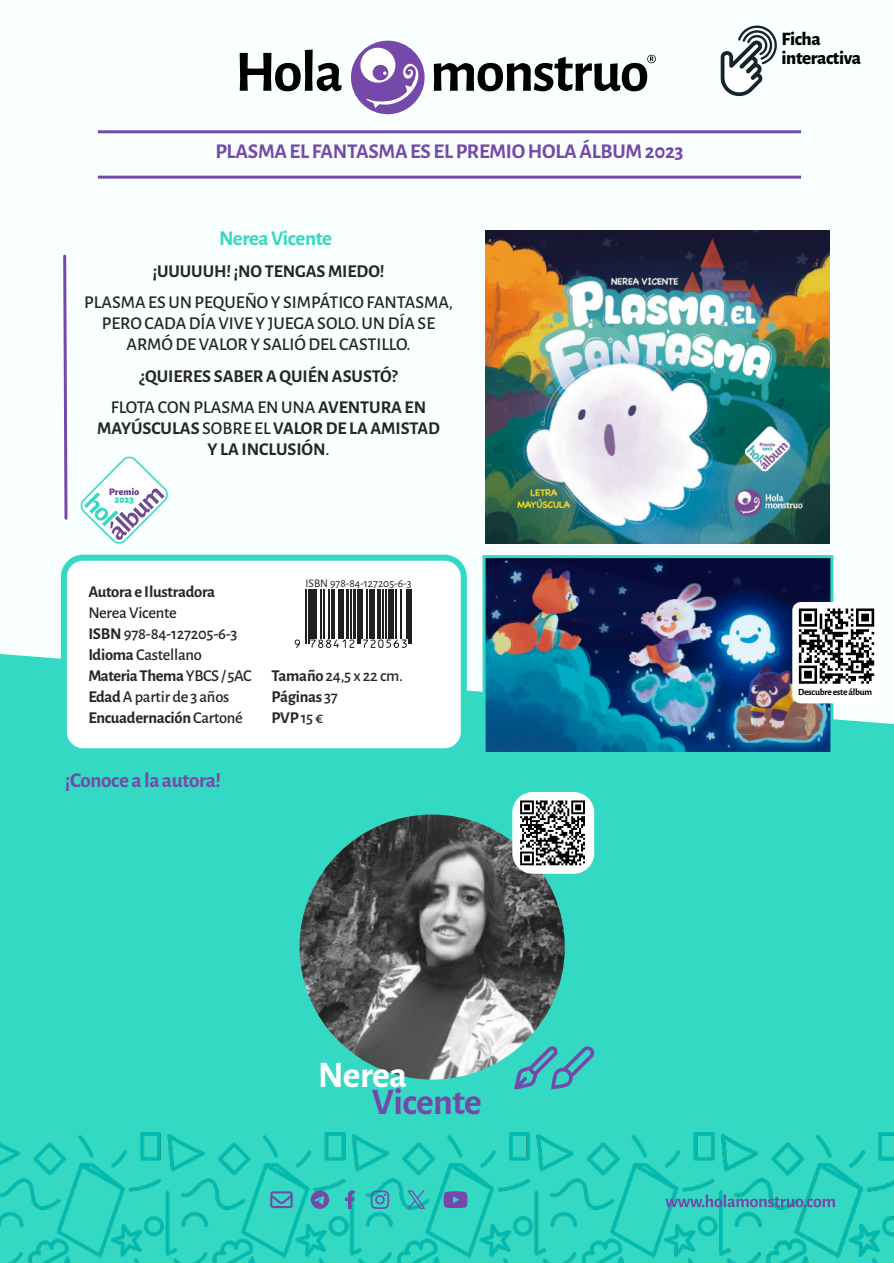
<style>
.page{position:relative;width:894px;height:1263px;background:#fff}
.page>*{position:absolute;margin:0;border:0;box-sizing:border-box;transform-origin:0 0}
.t1{font:700 37.5px "Alegreya Sans";letter-spacing:-.015em;color:#7549a9}
.t2{font:700 37.5px "Alegreya Sans";letter-spacing:-.02em;color:#fff}
.t3{font:700 21px "Alegreya Sans";letter-spacing:-.015em;color:#7549a9}
.t4{font:700 21px "Alegreya Sans";letter-spacing:-.02em;color:#33d9c3}
.t5{font:800 18.9px "Alegreya Sans";letter-spacing:-.02em;color:#000}
.t6{font:500 18px "Alegreya Sans";color:#272424}
.t7{font:700 18px "Alegreya Sans";letter-spacing:-.005em;color:#272424}
.t8{font:500 16.5px "Alegreya Sans";letter-spacing:-.015em;color:#272424}
.t9{font:700 16.5px "Alegreya Sans";letter-spacing:-.015em;color:#272424}
.t10{font:11.7px "Alegreya Sans";color:#1f1e21}
.t11{font:700 9.45px "Alegreya Sans";letter-spacing:-.03em;color:#000}
.s1{font-weight:700}
.s2{font-weight:500}
</style>
<div class="page">
<div style="left:0;top:0;width:893px;height:1263px;background:#f9ffff"></div>
<div style="left:0;top:653px;width:893px;height:479px;background:#33d9c3"></div>
<img style="left:299px;top:814px;width:265px;height:266px;border-radius:50%">
<div style="left:512px;top:792px;width:82px;height:82px;background:#fff;border-radius:20px"></div>
<img style="left:0;top:1132px;width:893px;height:131px">
<img style="left:485px;top:230px;width:344px;height:314px">
<svg style="left:63px;top:254px;width:5px;height:266px"></svg>
<div style="left:61px;top:555px;width:405px;height:199px;background:#fff;border:6px solid #33d9c3;border-radius:19px"></div>
<svg style="left:239px;top:50px;width:102px;height:41px"></svg>
<div style="left:351px;top:41px;width:73px;height:73px;background:#7549a9;border-radius:50%"></div>
<svg style="left:359px;top:47px;width:60px;height:61px"></svg>
<svg style="left:433px;top:55px;width:222px;height:36px"></svg>
<hr style="left:98px;top:130px;width:702px;height:3px;background:#7549a9">
<hr style="left:98px;top:176px;width:702px;height:3px;background:#7549a9">
<svg style="left:665px;top:1194px;width:169px;height:13px;background:#45a3b7"></svg>
<img style="left:482px;top:555px;width:351px;height:200px">
<div style="left:792px;top:602px;width:85px;height:101px;background:#fff;border-radius:9px"></div>
<svg style="left:443px;top:1191px;width:24px;height:17px"></svg>
<svg style="left:270px;top:1191px;width:22px;height:17px"></svg>
<svg style="left:310px;top:1190px;width:19px;height:19px"></svg>
<svg style="left:407px;top:1190px;width:18px;height:19px"></svg>
<svg style="left:345px;top:1190px;width:10px;height:19px"></svg>
<svg style="left:370px;top:1190px;width:19px;height:19px"></svg>
<svg style="left:720px;top:25px;width:57px;height:72px"></svg>
<svg style="left:514px;top:1046px;width:80px;height:43px;background:#45b2bc"></svg>
<svg style="left:288px;top:570px;width:131px;height:88px"></svg>
<hr style="left:306px;top:589px;width:1px;height:55px;background:#1f1e21">
<hr style="left:308px;top:589px;width:1px;height:55px;background:#1f1e21">
<hr style="left:310px;top:589px;width:3px;height:49px;background:#1f1e21">
<hr style="left:315px;top:589px;width:2px;height:49px;background:#1f1e21">
<hr style="left:320px;top:589px;width:1px;height:49px;background:#1f1e21">
<hr style="left:323px;top:589px;width:2px;height:49px;background:#1f1e21">
<hr style="left:328px;top:589px;width:1px;height:49px;background:#1f1e21">
<hr style="left:331px;top:589px;width:1px;height:49px;background:#1f1e21">
<hr style="left:333px;top:589px;width:2px;height:49px;background:#1f1e21">
<hr style="left:338px;top:589px;width:2px;height:49px;background:#1f1e21">
<hr style="left:341px;top:589px;width:2px;height:49px;background:#1f1e21">
<hr style="left:346px;top:589px;width:2px;height:49px;background:#1f1e21">
<hr style="left:350px;top:589px;width:1px;height:49px;background:#1f1e21">
<hr style="left:353px;top:589px;width:3px;height:49px;background:#1f1e21">
<hr style="left:357px;top:589px;width:1px;height:55px;background:#1f1e21">
<hr style="left:359px;top:589px;width:1px;height:55px;background:#1f1e21">
<hr style="left:361px;top:589px;width:1px;height:49px;background:#1f1e21">
<hr style="left:366px;top:589px;width:1px;height:49px;background:#1f1e21">
<hr style="left:369px;top:589px;width:2px;height:49px;background:#1f1e21">
<hr style="left:372px;top:589px;width:3px;height:49px;background:#1f1e21">
<hr style="left:377px;top:589px;width:3px;height:49px;background:#1f1e21">
<hr style="left:382px;top:589px;width:1px;height:49px;background:#1f1e21">
<hr style="left:385px;top:589px;width:1px;height:49px;background:#1f1e21">
<hr style="left:388px;top:589px;width:3px;height:49px;background:#1f1e21">
<hr style="left:392px;top:589px;width:1px;height:49px;background:#1f1e21">
<hr style="left:395px;top:589px;width:1px;height:49px;background:#1f1e21">
<hr style="left:400px;top:589px;width:1px;height:49px;background:#1f1e21">
<hr style="left:406px;top:589px;width:1px;height:49px;background:#1f1e21">
<hr style="left:408px;top:589px;width:1px;height:55px;background:#1f1e21">
<hr style="left:410px;top:589px;width:1px;height:55px;background:#1f1e21">
<svg style="left:294px;top:639px;width:6px;height:9px"></svg>
<svg style="left:310px;top:639px;width:45px;height:9px"></svg>
<svg style="left:362px;top:639px;width:45px;height:10px"></svg>
<svg style="left:798px;top:608px;width:75px;height:76px"></svg>
<svg style="left:520px;top:800px;width:64px;height:65px"></svg>
<svg style="left:80px;top:456px;width:88px;height:88px"></svg>
<p class="t3" style="left:215px;top:141px;width:469px">PLASMA EL FANTASMA ES EL PREMIO HOLA ÁLBUM 2023</p>
<p class="t4" style="left:219px;top:228px;width:114px">Nerea Vicente</p>
<p class="t7" style="left:152px;top:263px;width:233px">¡UUUUUH! ¡NO TENGAS MIEDO!</p>
<p class="t6" style="left:84px;top:294px;width:370px">PLASMA ES UN PEQUEÑO Y SIMPÁTICO FANTASMA,</p>
<p class="t6" style="left:102px;top:315px;width:335px">PERO CADA DÍA VIVE Y JUEGA SOLO. UN DÍA SE</p>
<p class="t6" style="left:126px;top:336px;width:285px">ARMÓ DE VALOR Y SALIÓ DEL CASTILLO.</p>
<p class="t7" style="left:139px;top:368px;width:259px">¿QUIERES SABER A QUIÉN ASUSTÓ?</p>
<p class="t6" style="left:111px;top:399px;width:317px">FLOTA CON PLASMA EN UNA<span class="s1">AVENTURA EN</span></p>
<p class="t7" style="left:97px;top:420px;width:344px">MAYÚSCULAS<span class="s2">SOBRE EL</span>VALOR DE LA AMISTAD</p>
<p class="t7" style="left:207px;top:441px;width:123px">Y LA INCLUSIÓN<span class="s2">.</span></p>
<p class="t9" style="left:88px;top:584px;width:128px">Autora e Ilustradora</p>
<p class="t8" style="left:88px;top:605px;width:90px">Nerea Vicente</p>
<p class="t8" style="left:88px;top:626px;width:151px"><span class="s1">ISBN</span>978-84-127205-6-3</p>
<p class="t8" style="left:88px;top:647px;width:115px"><span class="s1">Idioma</span>Castellano</p>
<p class="t9" style="left:88px;top:668px;width:165px">Materia Thema<span class="s2">YBCS / 5AC</span></p>
<p class="t8" style="left:88px;top:689px;width:142px"><span class="s1">Edad</span>A partir de 3 años</p>
<p class="t9" style="left:88px;top:710px;width:156px">Encuadernación<span class="s2">Cartoné</span></p>
<p class="t3" style="left:65px;top:770px;width:158px">¡Conoce a la autora!</p>
<p class="t10" style="left:305px;top:577px;width:107px">ISBN 978-84-127205-6-3</p>
<p class="t8" style="left:271px;top:668px;width:133px"><span class="s1">Tamaño</span>24,5 x 22 cm.</p>
<p class="t9" style="left:271px;top:689px;width:68px">Páginas <span class="s2">37</span></p>
<p class="t9" style="left:271px;top:710px;width:53px">PVP<span class="s2">15 €</span></p>
<p class="t5" style="left:781px;top:30px;width:41px">Ficha</p>
<p class="t5" style="left:781px;top:48px;width:81px">interactiva</p>
<p class="t11" style="left:797px;top:688px;width:75px">Descubre este álbum</p>
<p class="t2" style="left:318px;top:1057px;width:91px">Nerea</p>
<p class="t1" style="left:372px;top:1084px;width:111px">Vicente</p>
</div>
